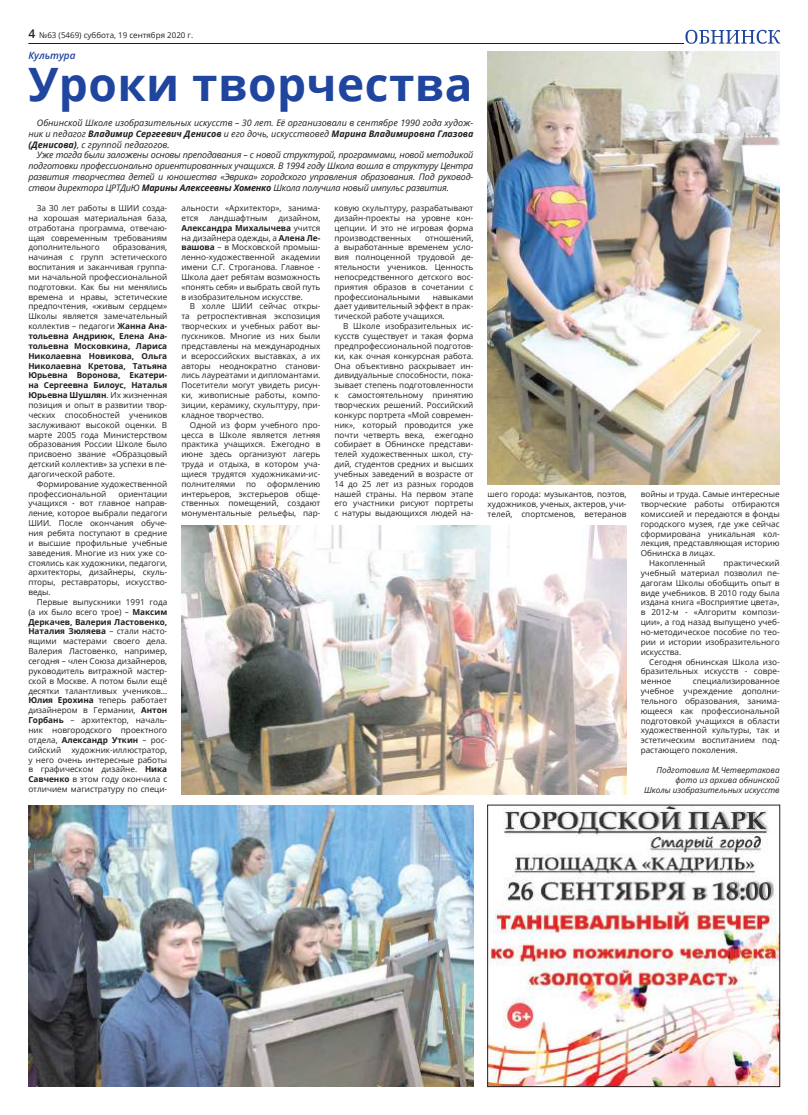
<style>
.page{position:relative;width:808px;height:1115px;background:#fff}
.page>*{position:absolute;margin:0;border:0;box-sizing:border-box;transform-origin:0 0}
.t1{font:700 46px "Open Sans";letter-spacing:.01em;color:#1f459f}
.t2{font:italic 600 10px "Open Sans";color:#1f459f}
.t3{font:italic 9px/10.8px "Open Sans";letter-spacing:-.01em;color:#241f1f;text-align:justify}
.t4{font:8.2px/9.8px "Open Sans";color:#241f1f;text-align:justify}
.t5{font:italic 8.2px/9.8px "Open Sans";color:#241f1f;text-align:right}
.t6{font:8px "Open Sans";color:#241f1f}
.s1{font-weight:600;font-size:12px}
.s2{font-weight:700}
</style>
<div class="page">
<svg style="left:685px;top:30px;width:95px;height:14px"></svg>
<hr style="left:28px;top:43px;width:656px;height:1px;background:#241f1f">
<img style="left:488px;top:51px;width:292px;height:433px">
<img style="left:28px;top:805px;width:445px;height:281px">
<img style="left:181px;top:525px;width:445px;height:269px">
<img style="left:489px;top:806px;width:289px;height:278px">
<div style="left:487px;top:804px;width:293px;height:282px;border:1px solid #241f1f"></div>
<p class="t6" style="left:28px;top:29px;width:166px"><span class="s1">4</span> №63 (5469) суббота, 19 сентября 2020 г.</p>
<p class="t2" style="left:28px;top:48px;width:49px">Культура</p>
<h1 class="t1" style="left:28px;top:52px;width:446px">Уроки творчества</h1>
<p class="t3" style="left:28px;top:117px;width:447px;text-indent:9px">Обнинской Школе изобразительных искусств – 30 лет. Её организовали в сентябре 1990 года худож&shy;ник и педагог <span class="s2">Владимир Сергеевич Денисов</span> и его дочь, искусствовед <span class="s2">Марина Владимировна Глазова (Денисова)</span>, с группой педагогов.</p>
<p class="t3" style="left:28px;top:149px;width:447px;text-indent:9px">Уже тогда были заложены основы преподавания – с новой структурой, программами, новой методикой подготовки профессионально ориентированных учащихся. В 1994 году Школа вошла в структуру Центра развития творчества детей и юношества «Эврика» городского управления образования. Под руковод&shy;ством директора ЦРТДиЮ <span class="s2">Марины Алексеевны Хоменко</span> Школа получила новый импульс развития.</p>
<p class="t4" style="left:28px;top:203px;width:140px;text-indent:9px">За 30 лет работы в ШИИ созда&shy;на хорошая материальная база, отработана программа, отвечаю&shy;щая современным требованиям дополнительного</p>
<p class="t4" style="left:334px;top:203px;width:140px">ковую скульптуру, разрабатывают дизайн-проекты на уровне кон&shy;цепции. И это не игровая форма производственных</p>
<p class="t4" style="left:181px;top:203px;width:140px">альности «Архитектор», занима&shy;ется</p>
<p class="t4" style="left:209px;top:213px;width:60px">ландшафтным</p>
<p class="t4" style="left:181px;top:213px;width:140px;text-indent:97px">дизайном, <span class="s2">Александра Михалычева</span> учится на дизайнера одежды, а <span class="s2">Алена Ле&shy;вашова</span> – в Московской промыш&shy;ленно-художественной академии имени С.Г. Строганова. Главное - Школа дает ребятам возможность «понять себя» и выбрать свой путь в изобразительном искусстве.</p>
<p class="t4" style="left:181px;top:301px;width:140px;text-indent:9px">В холле ШИИ сейчас откры&shy;та ретроспективная экспозиция творческих и учебных работ вы&shy;пускников. Многие из них были представлены на международных и всероссийских выставках, а их авторы неоднократно станови&shy;лись лауреатами и дипломантами.<br>Посетители могут увидеть рисун&shy;ки, живописные работы, компо&shy;зиции, керамику, скульптуру, при&shy;кладное творчество.</p>
<p class="t4" style="left:181px;top:419px;width:140px;text-indent:9px">Одной из форм учебного про&shy;цесса в Школе является летняя практика учащихся. Ежегодно в июне здесь организуют лагерь труда и отдыха, в котором уча&shy;щиеся трудятся художниками-ис&shy;полнителями</p>
<p class="t4" style="left:334px;top:232px;width:140px;text-indent:90px">отношений, а выработанные временем усло&shy;вия полноценной трудовой де&shy;ятельности учеников. Ценность непосредственного детского вос&shy;приятия образов в сочетании с профессиональными</p>
<p class="t4" style="left:28px;top:242px;width:140px;text-indent:84px">образования, начиная с групп эстетического воспитания и заканчивая группа&shy;ми начальной профессиональной подготовки. Как бы ни менялись времена и нравы, эстетические предпочтения, «живым сердцем» Школы является замечательный коллектив – педагоги <span class="s2">Жанна Ана&shy;тольевна Андриюк, Елена Ана&shy;тольевна Московкина, Лариса Николаевна Новикова, Ольга Николаевна Кретова, Татьяна Юрьевна Воронова, Екатери&shy;на Сергеевна Билоус, Наталья Юрьевна Шушлян</span>. Их жизненная позиция и опыт в развитии твор&shy;ческих способностей учеников заслуживают высокой оценки. В марте 2005 года Министерством образования России Школе было присвоено звание «Образцовый детский коллектив» за успехи в пе&shy;дагогической работе.</p>
<p class="t4" style="left:28px;top:478px;width:140px;text-indent:9px">Формирование художественной профессиональной</p>
<p class="t4" style="left:334px;top:291px;width:140px;text-indent:98px">навыками дает удивительный эффект в прак&shy;тической работе учащихся.</p>
<p class="t4" style="left:334px;top:321px;width:140px;text-indent:9px">В Школе изобразительных ис&shy;кусств существует и такая форма предпрофессиональной подготов&shy;ки, как очная конкурсная работа.<br>Она объективно раскрывает ин&shy;дивидуальные способности, пока&shy;зывает степень подготовленности к самостоятельному принятию творческих решений. Российский конкурс портрета «Мой современ&shy;ник», который проводится уже почти четверть века, ежегодно собирает в Обнинске представи&shy;телей художественных школ, сту&shy;дий, студентов средних и высших учебных заведений в возрасте от 14 до 25 лет из разных городов нашей страны. На первом этапе его участники рисуют портреты с натуры выдающихся людей на-</p>
<p class="t4" style="left:181px;top:478px;width:140px;text-indent:86px">оформлению интерьеров, экстерьеров обще&shy;ственных помещений, создают монументальные рельефы, пар-</p>
<p class="t4" style="left:246px;top:478px;width:12px">по</p>
<p class="t4" style="left:28px;top:488px;width:140px;text-indent:90px">ориентации учащихся - вот главное направ&shy;ление, которое выбрали педагоги ШИИ. После окончания обуче&shy;ния ребята поступают в средние и высшие профильные учебные заведения. Многие из них уже со&shy;стоялись как художники, педагоги, архитекторы, дизайнеры, скуль&shy;пторы, реставраторы, искусство&shy;веды.</p>
<p class="t4" style="left:28px;top:596px;width:140px;text-indent:9px">Первые выпускники 1991 года (а их было всего трое) – <span class="s2">Максим Деркачев, Валерия Ластовенко, Наталия Зюляева</span> – стали насто&shy;ящими мастерами своего дела.<br>Валерия Ластовенко, например, сегодня – член Союза дизайнеров, руководитель витражной мастер&shy;ской в Москве. А потом были ещё десятки талантливых учеников… <span class="s2">Юлия Ерохина</span> теперь работает дизайнером в Германии, <span class="s2">Антон Горбань</span> – архитектор, началь&shy;ник новгородского проектного отдела, <span class="s2">Александр Уткин</span> – рос&shy;сийский художник-иллюстратор, у него очень интересные работы в графическом дизайне. <span class="s2">Ника Савченко</span> в этом году окончила с отличием магистратуру по специ-</p>
<p class="t4" style="left:488px;top:489px;width:140px">шего города: музыкантов, поэтов, художников, ученых, актеров, учи&shy;телей, спортсменов, ветеранов</p>
<p class="t4" style="left:641px;top:489px;width:140px">войны и труда. Самые интересные</p>
<p class="t4" style="left:641px;top:498px;width:140px">творческие работы отбираются</p>
<p class="t4" style="left:641px;top:508px;width:140px">комиссией и передаются в фонды</p>
<p class="t4" style="left:641px;top:518px;width:140px">городского музея, где уже сейчас</p>
<p class="t4" style="left:641px;top:528px;width:140px">сформирована уникальная кол-</p>
<p class="t4" style="left:641px;top:538px;width:140px">лекция, представляющая историю</p>
<p class="t4" style="left:641px;top:548px;width:76px">Обнинска в лицах.</p>
<p class="t4" style="left:649px;top:557px;width:58px">Накопленный</p>
<p class="t4" style="left:641px;top:557px;width:140px;text-indent:83px">практический учебный материал позволил пе&shy;дагогам Школы обобщить опыт в виде учебников. В 2010 году была издана книга «Восприятие цвета», в 2012-м - «Алгоритм компози&shy;ции», а год назад выпущено учеб&shy;но-методическое пособие по тео&shy;рии и истории изобразительного искусства.</p>
<p class="t4" style="left:641px;top:656px;width:140px;text-indent:9px">Сегодня обнинская Школа изо&shy;бразительных искусств - совре&shy;менное</p>
<p class="t4" style="left:641px;top:676px;width:140px;text-indent:52px">специализированное учебное учреждение дополни&shy;тельного образования, занима&shy;ющееся как профессиональной подготовкой учащихся в области художественной культуры, так и эстетическим воспитанием под&shy;растающего поколения.</p>
<p class="t5" style="left:644px;top:764px;width:137px">Подготовила М.Четвертакова фото из архива обнинской<br>Школы изобразительных искусств</p>
</div>
